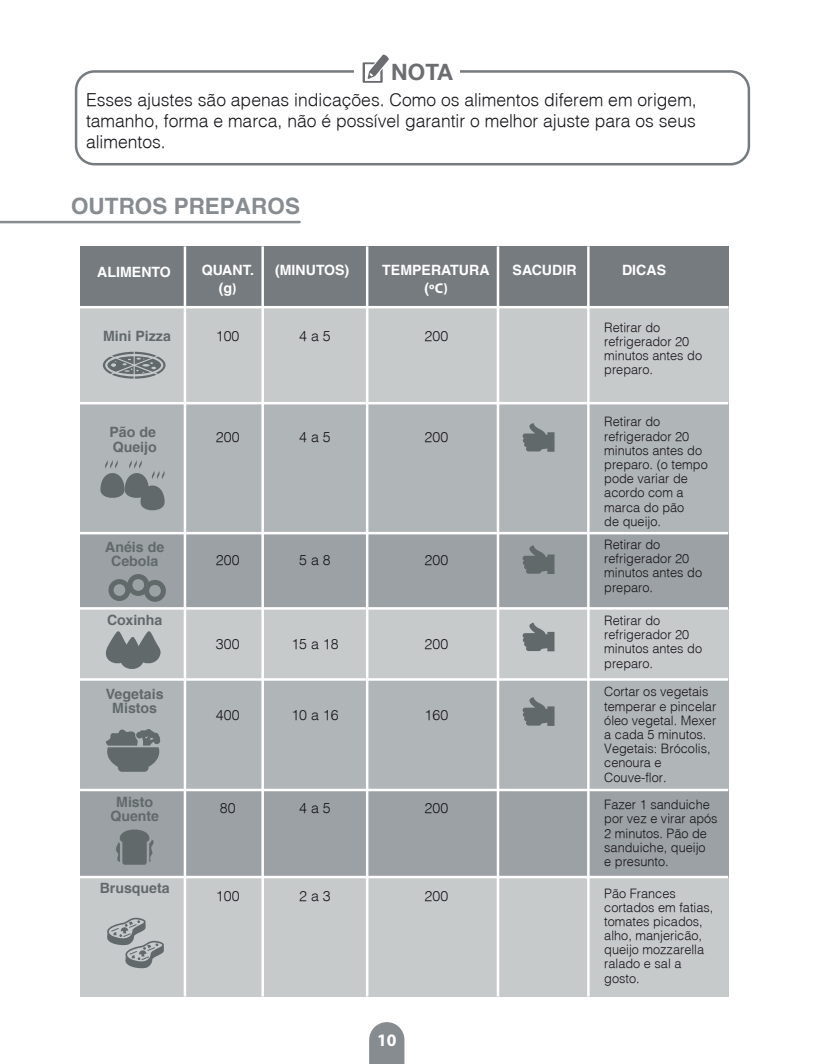
<style>
.page{position:relative;width:815px;height:1064px;background:#fff}
.page>*{position:absolute;margin:0;border:0;box-sizing:border-box;transform-origin:0 0}
.t1{font:700 22.5px "Helvetica";color:#878c90}
.t2{font:700 22.5px "Helvetica Neue";color:#6c6d70}
.t3{font:300 17.5px/21px "Helvetica";color:#17151a;text-align:justify}
.t4{font:700 17.5px "Myriad Pro";color:#fff}
.t5{font:700 14.25px/14.2px "Helvetica";color:#62696b;text-align:center}
.t6{font:300 14.25px "Helvetica";color:#17151a}
.t7{font:700 14.25px "Helvetica";color:#fff}
.t8{font:700 14.25px "Myriad Pro";color:#fff}
.t9{font:300 12.75px/14.2px "Helvetica";color:#17151a}
.s1{font-family:"Myriad Pro"}
.s2{font-family:"Helvetica"}
</style>
<div class="page">
<hr style="left:0;top:221px;width:300px;height:2px;background:#878c90">
<svg style="left:369px;top:1022px;width:35px;height:41px"></svg>
<div style="left:75px;top:70px;width:675px;height:95px;border:2px solid #757b7e;border-radius:18px"></div>
<div style="left:354px;top:54px;width:105px;height:35px;background:#fff"></div>
<svg style="left:363px;top:55px;width:26px;height:28px"></svg>
<div style="left:80px;top:246px;width:648px;height:61px;background:#757b7e"></div>
<div style="left:80px;top:306px;width:648px;height:97px;background:#c7cacb"></div>
<div style="left:80px;top:608px;width:648px;height:71px;background:#c7cacb"></div>
<div style="left:80px;top:864px;width:648px;height:132px;background:#c7cacb"></div>
<div style="left:80px;top:403px;width:648px;height:130px;background:#b0b5b7"></div>
<div style="left:80px;top:679px;width:648px;height:111px;background:#b0b5b7"></div>
<div style="left:80px;top:533px;width:648px;height:75px;background:#9ba1a4"></div>
<div style="left:80px;top:789px;width:648px;height:87px;background:#9ba1a4"></div>
<hr style="left:184px;top:246px;width:2px;height:750px;background:#fff">
<hr style="left:80px;top:402px;width:648px;height:2px;background:#fff">
<hr style="left:80px;top:531px;width:648px;height:3px;background:#fff">
<hr style="left:80px;top:607px;width:648px;height:2px;background:#fff">
<hr style="left:80px;top:678px;width:648px;height:2px;background:#fff">
<hr style="left:80px;top:788px;width:648px;height:3px;background:#fff">
<hr style="left:80px;top:875px;width:648px;height:2px;background:#fff">
<hr style="left:80px;top:306px;width:648px;height:2px;background:#fff">
<hr style="left:261px;top:246px;width:3px;height:750px;background:#fff">
<hr style="left:366px;top:246px;width:2px;height:750px;background:#fff">
<hr style="left:497px;top:246px;width:2px;height:750px;background:#fff">
<hr style="left:587px;top:246px;width:3px;height:750px;background:#fff">
<svg style="left:523px;top:423px;width:31px;height:28px"></svg>
<svg style="left:523px;top:545px;width:31px;height:28px"></svg>
<svg style="left:523px;top:622px;width:31px;height:29px"></svg>
<svg style="left:523px;top:697px;width:31px;height:28px"></svg>
<svg style="left:103px;top:351px;width:63px;height:27px"></svg>
<svg style="left:100px;top:460px;width:65px;height:51px"></svg>
<svg style="left:108px;top:574px;width:58px;height:27px"></svg>
<svg style="left:105px;top:631px;width:56px;height:38px"></svg>
<svg style="left:116px;top:829px;width:38px;height:35px"></svg>
<svg style="left:106px;top:729px;width:54px;height:42px"></svg>
<svg style="left:107px;top:917px;width:57px;height:51px"></svg>
<h1 class="t2" style="left:391px;top:58px;width:63px">NOTA</h1>
<h2 class="t3" style="left:86px;top:88px;width:612px">Esses ajustes são apenas indicações. Como os alimentos diferem em origem, tamanho, forma e marca, não é possível garantir o melhor ajuste para os seus alimentos.</h2>
<h1 class="t1" style="left:71px;top:192px;width:230px">OUTROS PREPAROS</h1>
<p class="t7" style="left:97px;top:263px;width:75px">ALIMENTO</p>
<p class="t7" style="left:275px;top:261px;width:76px">(MINUTOS)</p>
<p class="t7" style="left:202px;top:261px;width:54px">QUANT.</p>
<p class="t7" style="left:382px;top:261px;width:109px">TEMPERATURA</p>
<p class="t7" style="left:513px;top:261px;width:65px">SACUDIR</p>
<p class="t7" style="left:622px;top:261px;width:46px">DICAS</p>
<p class="t7" style="left:219px;top:279px;width:19px">(g<span class="s1">)</span></p>
<p class="t8" style="left:425px;top:279px;width:25px"><span class="s2">(</span>ºC)</p>
<p class="t5" style="left:103px;top:328px;width:69px">Mini Pizza</p>
<p class="t6" style="left:216px;top:327px;width:25px">100</p>
<p class="t6" style="left:425px;top:327px;width:25px">200</p>
<p class="t9" style="left:604px;top:320px;width:99px">Retirar do refrigerador 20 minutos antes do preparo.</p>
<p class="t6" style="left:299px;top:327px;width:33px">4 a 5</p>
<p class="t5" style="left:110px;top:425px;width:49px;text-align:left">Pão de<br>Queijo</p>
<p class="t6" style="left:216px;top:428px;width:25px">200</p>
<p class="t6" style="left:425px;top:428px;width:25px">200</p>
<p class="t6" style="left:299px;top:428px;width:33px">4 a 5</p>
<p class="t9" style="left:604px;top:414px;width:105px">Retirar do refrigerador 20 minutos antes do preparo. (o tempo pode variar de acordo com a marca do pão<br>de queijo.</p>
<p class="t5" style="left:105px;top:539px;width:61px">Anéis de<br>Cebola</p>
<p class="t6" style="left:299px;top:551px;width:33px">5 a 8</p>
<p class="t6" style="left:216px;top:551px;width:25px">200</p>
<p class="t6" style="left:425px;top:551px;width:25px">200</p>
<p class="t9" style="left:604px;top:537px;width:99px">Retirar do refrigerador 20 minutos antes do preparo.</p>
<p class="t5" style="left:107px;top:612px;width:57px">Coxinha</p>
<p class="t6" style="left:291px;top:634px;width:49px">15 a 18</p>
<p class="t6" style="left:216px;top:634px;width:25px">300</p>
<p class="t6" style="left:425px;top:634px;width:25px">200</p>
<p class="t9" style="left:604px;top:612px;width:99px">Retirar do refrigerador 20 minutos antes do preparo.</p>
<p class="t5" style="left:106px;top:686px;width:59px">Vegetais<br>Mistos</p>
<p class="t5" style="left:110px;top:794px;width:50px">Misto<br>Quente</p>
<p class="t6" style="left:291px;top:705px;width:49px">10 a 16</p>
<p class="t6" style="left:216px;top:705px;width:25px">400</p>
<p class="t6" style="left:425px;top:705px;width:25px">160</p>
<p class="t6" style="left:220px;top:798px;width:17px">80</p>
<p class="t6" style="left:299px;top:798px;width:33px">4 a 5</p>
<p class="t6" style="left:425px;top:798px;width:25px">200</p>
<p class="t9" style="left:604px;top:684px;width:114px">Cortar os vegetais temperar e pincelar óleo vegetal. Mexer a cada 5 minutos.<br>Vegetais: Brócolis, cenoura e<br>Couve-flor.</p>
<p class="t9" style="left:604px;top:796px;width:115px">Fazer 1 sanduiche por vez e virar após<br>2 minutos. Pão de sanduiche, queijo<br>e presunto.</p>
<p class="t5" style="left:100px;top:880px;width:72px">Brusqueta</p>
<p class="t6" style="left:216px;top:887px;width:25px">100</p>
<p class="t6" style="left:299px;top:887px;width:33px">2 a 3</p>
<p class="t6" style="left:425px;top:887px;width:25px">200</p>
<p class="t9" style="left:604px;top:885px;width:111px">Pão Frances cortados em fatias, tomates picados, alho, manjericão, queijo mozzarella ralado e sal a gosto.</p>
<h2 class="t4" style="left:377px;top:1028px;width:21px">10</h2>
</div>
